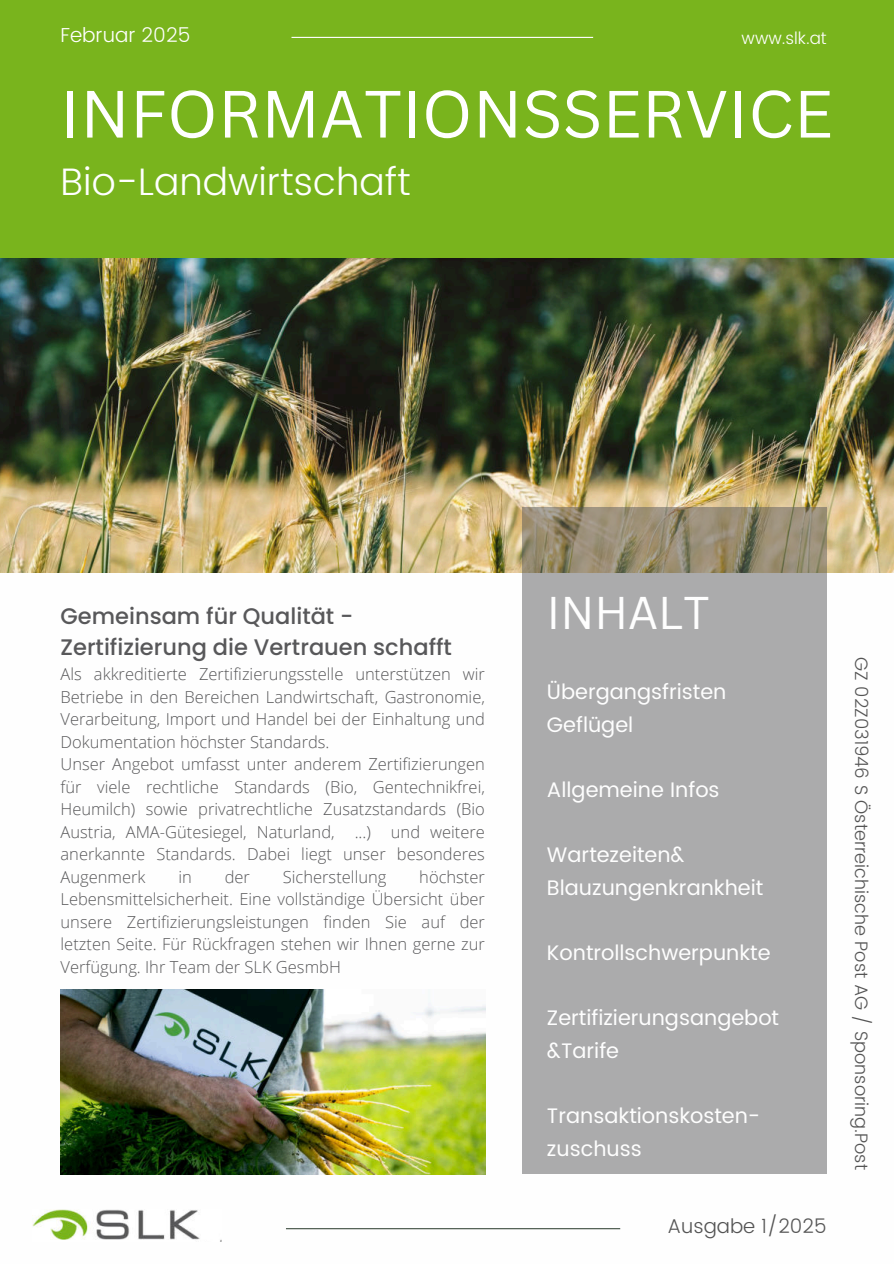
<style>
.page{position:relative;width:894px;height:1264px;background:#fff}
.page>*{position:absolute;margin:0;border:0;box-sizing:border-box;transform-origin:0 0}
.t1{font:65.25px "Canva Sans";color:#fff}
.t2{font:700 44.7px "Canva Sans";color:#fefefe}
.t3{font:44.7px "Canva Sans";color:#fefefe}
.t4{font:300 38.25px "Poppins";color:#fff}
.t5{font:500 22.5px/31.5px "Poppins";color:#58585a}
.t6{font:21px/32.7px "Poppins";color:#fefefe}
.t7{font:300 20.25px "Poppins";color:#fff}
.t8{font:300 19.95px "Poppins";color:#545454}
.t9{font:300 18px "Poppins";color:#545454}
.t10{font:300 16.95px "Poppins";color:#fff}
.t11{font:300 16.5px/22.5px "Open Sans";color:#58585a}
</style>
<div class="page">
<img style="left:0;top:257px;width:893px;height:315px">
<div style="left:0;top:0;width:893px;height:257px;background:#79b41d"></div>
<hr style="left:291px;top:37px;width:302px;height:1px;background:#fff">
<hr style="left:286px;top:1228px;width:334px;height:1px;background:#3e4e40">
<img style="left:32px;top:1209px;width:189px;height:31px">
<svg style="left:522px;top:507px;width:304px;height:666px;background:#a8a7a6"></svg>
<img style="left:61px;top:989px;width:424px;height:185px">
<p class="t7" style="left:61px;top:20px;width:131px">Februar 2025</p>
<p class="t10" style="left:741px;top:26px;width:86px">www.slk.at</p>
<h1 class="t1" style="left:61px;top:75px;width:773px">INFORMATIONSSERVICE</h1>
<h3 class="t4" style="left:61px;top:154px;width:351px">Bio-Landwirtschaft</h3>
<h3 class="t5" style="left:61px;top:600px;width:393px">Gemeinsam für Qualität -<br>Zertifizierung die Vertrauen schafft</h3>
<p class="t11" style="left:61px;top:662px;width:426px">Als akkreditierte Zertifizierungsstelle unterstützen wir Betriebe in den Bereichen Landwirtschaft, Gastronomie, Verarbeitung, Import und Handel bei der Einhaltung und Dokumentation höchster Standards.<br>Unser Angebot umfasst unter anderem Zertifizierungen für viele rechtliche Standards (Bio, Gentechnikfrei, Heumilch) sowie privatrechtliche Zusatzstandards (Bio Austria, AMA-Gütesiegel, Naturland, ...) und weitere anerkannte Standards. Dabei liegt unser besonderes Augenmerk</p>
<p class="t11" style="left:61px;top:865px;width:426px;text-align:justify;text-indent:358px">höchster Lebensmittelsicherheit. Eine vollständige Übersicht über unsere Zertifizierungsleistungen finden Sie auf der letzten Seite. Für Rückfragen stehen wir Ihnen gerne zur Verfügung. Ihr Team der SLK GesmbH</p>
<p class="t11" style="left:178px;top:865px;width:15px">in</p>
<p class="t11" style="left:225px;top:865px;width:27px">der</p>
<p class="t11" style="left:283px;top:865px;width:105px">Sicherstellung</p>
<h2 class="t3" style="left:547px;top:586px;width:164px">INHALT</h2>
<h2 class="t2" style="left:547px;top:597px;width:170px">INHALT</h2>
<p class="t6" style="left:547px;top:676px;width:181px">Übergangsfristen<br>Geflügel</p>
<p class="t6" style="left:547px;top:774px;width:174px">Allgemeine Infos</p>
<p class="t6" style="left:547px;top:839px;width:218px">Wartezeiten&amp;<br>Blauzungenkrankheit</p>
<p class="t6" style="left:547px;top:937px;width:225px">Kontrollschwerpunkte</p>
<p class="t6" style="left:547px;top:1002px;width:233px">Zertifizierungsangebot &amp;Tarife</p>
<p class="t6" style="left:547px;top:1100px;width:215px">Transaktionskosten&shy;zuschuss</p>
<p class="t8" style="left:667px;top:1211px;width:160px">Ausgabe 1/2025</p>
<p class="t9" style="left:873px;top:657px;width:514px;rotate:90deg">GZ 02Z031946 S Österreichische Post AG / Sponsoring.Post</p>
</div>
